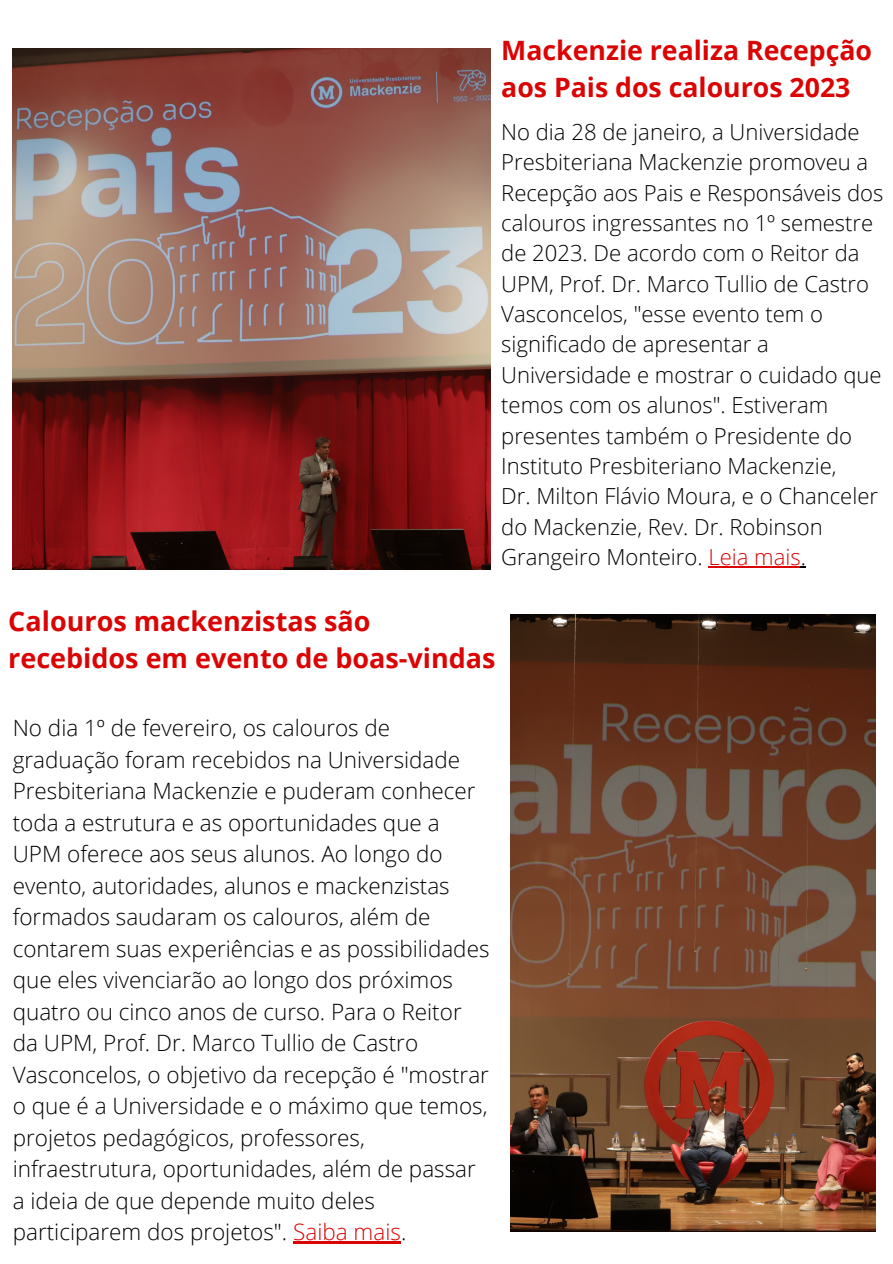
<style>
.page{position:relative;width:893px;height:1264px;background:#fff}
.page>*{position:absolute;margin:0;border:0;box-sizing:border-box;transform-origin:0 0}
.t1{font:700 27px/37px "Open Sans";color:#db0404}
.t2{font:700 26.7px/36.6px "Open Sans";color:#db0404}
.t3{font:300 22.5px/31.5px "Open Sans";color:#000}
.t4{font:300 22.05px/30.3px "Open Sans";color:#000}
.s1{color:#db0404}
</style>
<div class="page">
<img style="left:13px;top:49px;width:477px;height:520px">
<img style="left:510px;top:614px;width:365px;height:617px">
<hr style="left:293px;top:1241px;width:108px;height:2px;background:#db0404">
<hr style="left:708px;top:566px;width:92px;height:1px;background:#db0404">
<p class="t2" style="left:501px;top:32px;width:372px">Mackenzie realiza Recepção aos Pais dos calouros 2023</p>
<p class="t4" style="left:501px;top:116px;width:383px">No dia 28 de janeiro, a Universidade Presbiteriana Mackenzie promoveu a Recepção aos Pais e Responsáveis dos calouros ingressantes no 1º semestre de 2023. De acordo com o Reitor da UPM, Prof. Dr. Marco Tullio de Castro Vasconcelos, "esse evento tem o significado de apresentar a Universidade e mostrar o cuidado que temos com os alunos". Estiveram presentes também o Presidente do Instituto Presbiteriano Mackenzie,<br>Dr. Milton Flávio Moura, e o Chanceler do Mackenzie, Rev. Dr. Robinson Grangeiro Monteiro. <span class="s1">Leia mais</span>.</p>
<p class="t1" style="left:8px;top:601px;width:489px">Calouros mackenzistas são recebidos em evento de boas-vindas</p>
<p class="t3" style="left:13px;top:712px;width:478px">No dia 1º de fevereiro, os calouros de graduação foram recebidos na Universidade Presbiteriana Mackenzie e puderam conhecer toda a estrutura e as oportunidades que a UPM oferece aos seus alunos. Ao longo do evento, autoridades, alunos e mackenzistas formados saudaram os calouros, além de contarem suas experiências e as possibilidades que eles vivenciarão ao longo dos próximos quatro ou cinco anos de curso. Para o Reitor da UPM, Prof. Dr. Marco Tullio de Castro Vasconcelos, o objetivo da recepção é "mostrar o que é a Universidade e o máximo que temos, projetos pedagógicos, professores, infraestrutura, oportunidades, além de passar a ideia de que depende muito deles participarem dos projetos". <span class="s1">Saiba mais</span>.</p>
</div>
